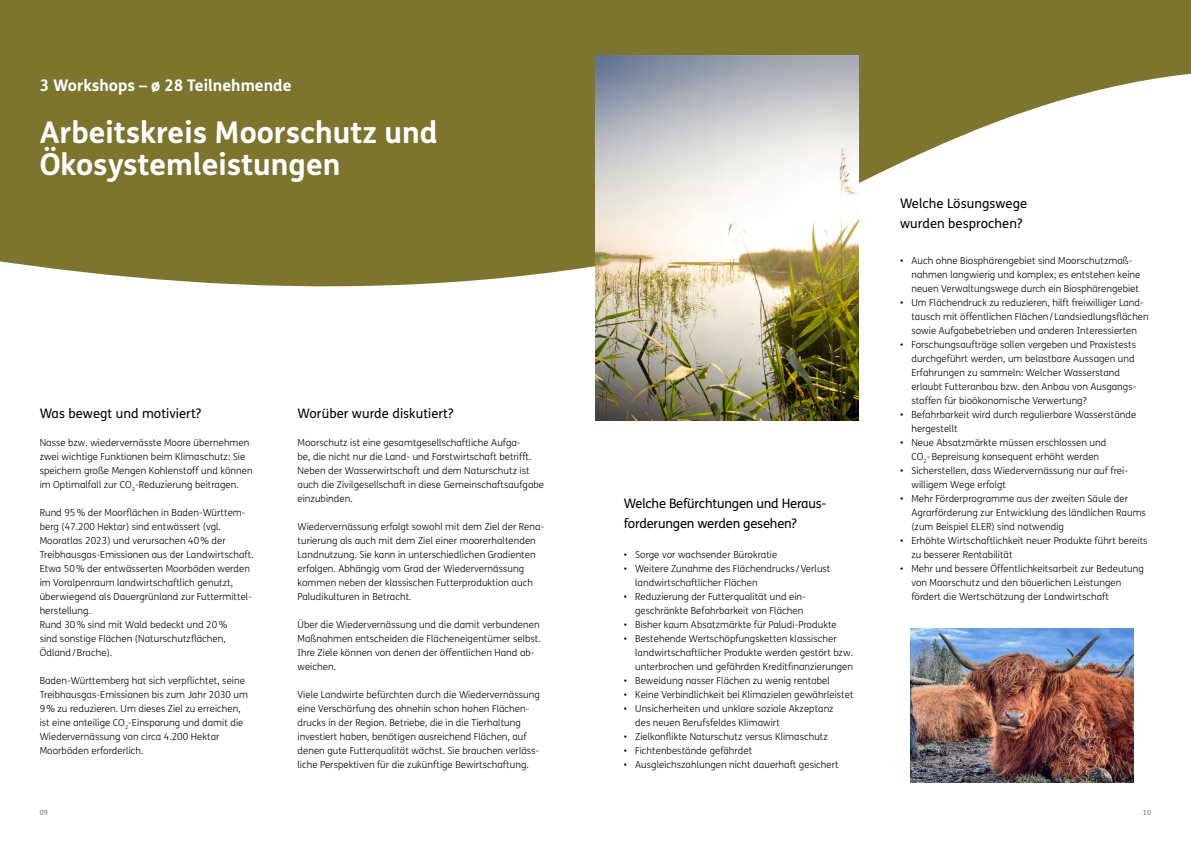
<style>
.page{position:relative;width:1191px;height:842px;background:#fff}
.page>*{position:absolute;margin:0;border:0;box-sizing:border-box;transform-origin:0 0}
.t1{font:700 30px/32px "FS Me";color:#fff}
.t2{font:700 16px "FS Me";color:#fff}
.t3{font:13.1px/20px "FS Me";letter-spacing:.005em;color:#000}
.t4{font:13.1px/20px "FS Me";letter-spacing:-.015em;color:#000}
.t5{font:300 9.7px/14px "FS Me";letter-spacing:.005em;color:#000}
.t6{font:700 7.1px "FS Me";color:#9d9a97}
</style>
<div class="page">
<svg style="left:0;top:0;width:1191px;height:287px;fill:#7d742e"></svg>
<img style="left:595px;top:56px;width:264px;height:365px">
<img style="left:910px;top:628px;width:224px;height:154px">
<h2 class="t2" style="left:40px;top:72px;width:253px">3 Workshops – ø 28 Teilnehmende</h2>
<h1 class="t1" style="left:40px;top:114px;width:399px">Arbeitskreis Moorschutz und<br>Ökosystemleistungen</h1>
<h3 class="t3" style="left:40px;top:403px;width:163px">Was bewegt und motiviert?</h3>
<p class="t5" style="left:40px;top:435px;width:214px">Nasse bzw. wiedervernässte Moore übernehmen zwei wichtige Funktionen beim Klimaschutz: Sie speichern große Mengen Kohlenstoff und können im Optimalfall zur CO<sub>2</sub>-Reduzierung beitragen.</p>
<p class="t5" style="left:40px;top:505px;width:215px">Rund 95% der Moorflächen in Baden-Württem&shy;berg (47.200 Hektar) sind entwässert (vgl.<br>Mooratlas 2023) und verursachen 40% der Treibhausgas-Emissionen aus der Landwirtschaft.<br>Etwa 50% der entwässerten Moorböden werden im Voralpenraum landwirtschaftlich genutzt, überwiegend als Dauergrünland zur Futtermittel&shy;herstellung.<br>Rund 30% sind mit Wald bedeckt und 20%<br>sind sonstige Flächen (Naturschutzflächen, Ödland/Brache).</p>
<p class="t5" style="left:40px;top:673px;width:210px">Baden-Württemberg hat sich verpflichtet, seine Treibhausgas-Emissionen bis zum Jahr 2030 um 9% zu reduzieren. Um dieses Ziel zu erreichen, ist eine anteilige CO<sub>2</sub>-Einsparung und damit die Wiedervernässung von circa 4.200 Hektar Moorböden erforderlich.</p>
<h3 class="t3" style="left:297px;top:403px;width:157px">Worüber wurde diskutiert?</h3>
<p class="t5" style="left:297px;top:435px;width:248px">Moorschutz ist eine gesamtgesellschaftliche Aufga-<br>be, die nicht nur die Land- und Forstwirtschaft betrifft.<br>Neben der Wasserwirtschaft und dem Naturschutz ist auch die Zivilgesellschaft in diese Gemeinschaftsaufgabe einzubinden.</p>
<p class="t5" style="left:297px;top:519px;width:248px">Wiedervernässung erfolgt sowohl mit dem Ziel der Rena&shy;turierung als auch mit dem Ziel einer moorerhaltenden Landnutzung. Sie kann in unterschiedlichen Gradienten erfolgen. Abhängig vom Grad der Wiedervernässung kommen neben der klassischen Futterproduktion auch Paludikulturen in Betracht.</p>
<p class="t5" style="left:297px;top:617px;width:245px">Über die Wiedervernässung und die damit verbundenen Maßnahmen entscheiden die Flächeneigentümer selbst.<br>Ihre Ziele können von denen der öffentlichen Hand ab&shy;weichen.</p>
<p class="t5" style="left:297px;top:687px;width:244px">Viele Landwirte befürchten durch die Wiedervernässung eine Verschärfung des ohnehin schon hohen Flächen&shy;drucks in der Region. Betriebe, die in die Tierhaltung investiert haben, benötigen ausreichend Flächen, auf denen gute Futterqualität wächst. Sie brauchen verläss&shy;liche Perspektiven für die zukünftige Bewirtschaftung.</p>
<h3 class="t4" style="left:624px;top:493px;width:204px">Welche Befürchtungen und Heraus&shy;forderungen werden gesehen?</h3>
<p class="t5" style="left:624px;top:547px;width:155px">• Sorge vor wachsender Bürokratie</p>
<p class="t5" style="left:635px;top:561px;width:197px;text-indent:-11px">• Weitere Zunahme des Flächendrucks /Verlust landwirtschaftlicher Flächen</p>
<p class="t5" style="left:624px;top:589px;width:182px;text-align:right">• Reduzierung der Futterqualität und ein&shy;geschränkte Befahrbarkeit von Flächen</p>
<p class="t5" style="left:624px;top:617px;width:214px">• Bisher kaum Absatzmärkte für Paludi-Produkte</p>
<p class="t5" style="left:635px;top:631px;width:219px;text-indent:-11px">• Bestehende Wertschöpfungsketten klassischer landwirtschaftlicher Produkte werden gestört bzw. unterbrochen und gefährden Kreditfinanzierungen</p>
<p class="t5" style="left:624px;top:673px;width:207px">• Beweidung nasser Flächen zu wenig rentabel</p>
<p class="t5" style="left:624px;top:687px;width:231px">• Keine Verbindlichkeit bei Klimazielen gewährleistet</p>
<p class="t5" style="left:635px;top:701px;width:200px;text-indent:-11px">• Unsicherheiten und unklare soziale Akzeptanz des neuen Berufsfeldes Klimawirt</p>
<p class="t5" style="left:624px;top:729px;width:205px">• Zielkonflikte Naturschutz versus Klimaschutz</p>
<p class="t5" style="left:624px;top:743px;width:130px">• Fichtenbestände gefährdet</p>
<p class="t5" style="left:624px;top:757px;width:216px">• Ausgleichszahlungen nicht dauerhaft gesichert</p>
<h3 class="t3" style="left:900px;top:193px;width:129px">Welche Lösungswege wurden besprochen?</h3>
<p class="t5" style="left:911px;top:253px;width:230px;text-indent:-11px">• Auch ohne Biosphärengebiet sind Moorschutzmaß&shy;nahmen langwierig und komplex; es entstehen keine neuen Verwaltungswege durch ein Biosphärengebiet</p>
<p class="t5" style="left:911px;top:295px;width:239px;text-indent:-11px">• Um Flächendruck zu reduzieren, hilft freiwilliger Land&shy;tausch mit öffentlichen Flächen/ Landsiedlungsflächen sowie Aufgabebetrieben und anderen Interessierten</p>
<p class="t5" style="left:911px;top:337px;width:226px;text-indent:-11px">• Forschungsaufträge sollen vergeben und Praxistests durchgeführt werden, um belastbare Aussagen und Erfahrungen zu sammeln: Welcher Wasserstand erlaubt Futteranbau bzw. den Anbau von Ausgangs&shy;stoffen für bioökonomische Verwertung?</p>
<p class="t5" style="left:911px;top:407px;width:226px;text-indent:-11px">• Befahrbarkeit wird durch regulierbare Wasserstände hergestellt</p>
<p class="t5" style="left:900px;top:435px;width:208px;text-align:center">• Neue Absatzmärkte müssen erschlossen und<br>CO<sub>2</sub>- Bepreisung konsequent erhöht werden</p>
<p class="t5" style="left:911px;top:463px;width:217px;text-indent:-11px">• Sicherstellen, dass Wiedervernässung nur auf frei&shy;willigem Wege erfolgt</p>
<p class="t5" style="left:911px;top:491px;width:236px;text-indent:-11px">• Mehr Förderprogramme aus der zweiten Säule der<br>Agrarförderung zur Entwicklung des ländlichen Raums (zum Beispiel ELER) sind notwendig</p>
<p class="t5" style="left:911px;top:533px;width:238px;text-indent:-11px">• Erhöhte Wirtschaftlichkeit neuer Produkte führt bereits zu besserer Rentabilität</p>
<p class="t5" style="left:911px;top:561px;width:234px;text-indent:-11px">• Mehr und bessere Öffentlichkeitsarbeit zur Bedeutung von Moorschutz und den bäuerlichen Leistungen fördert die Wertschätzung der Landwirtschaft</p>
<p class="t6" style="left:40px;top:807px;width:10px">09</p>
<p class="t6" style="left:1143px;top:807px;width:10px">10</p>
</div>
